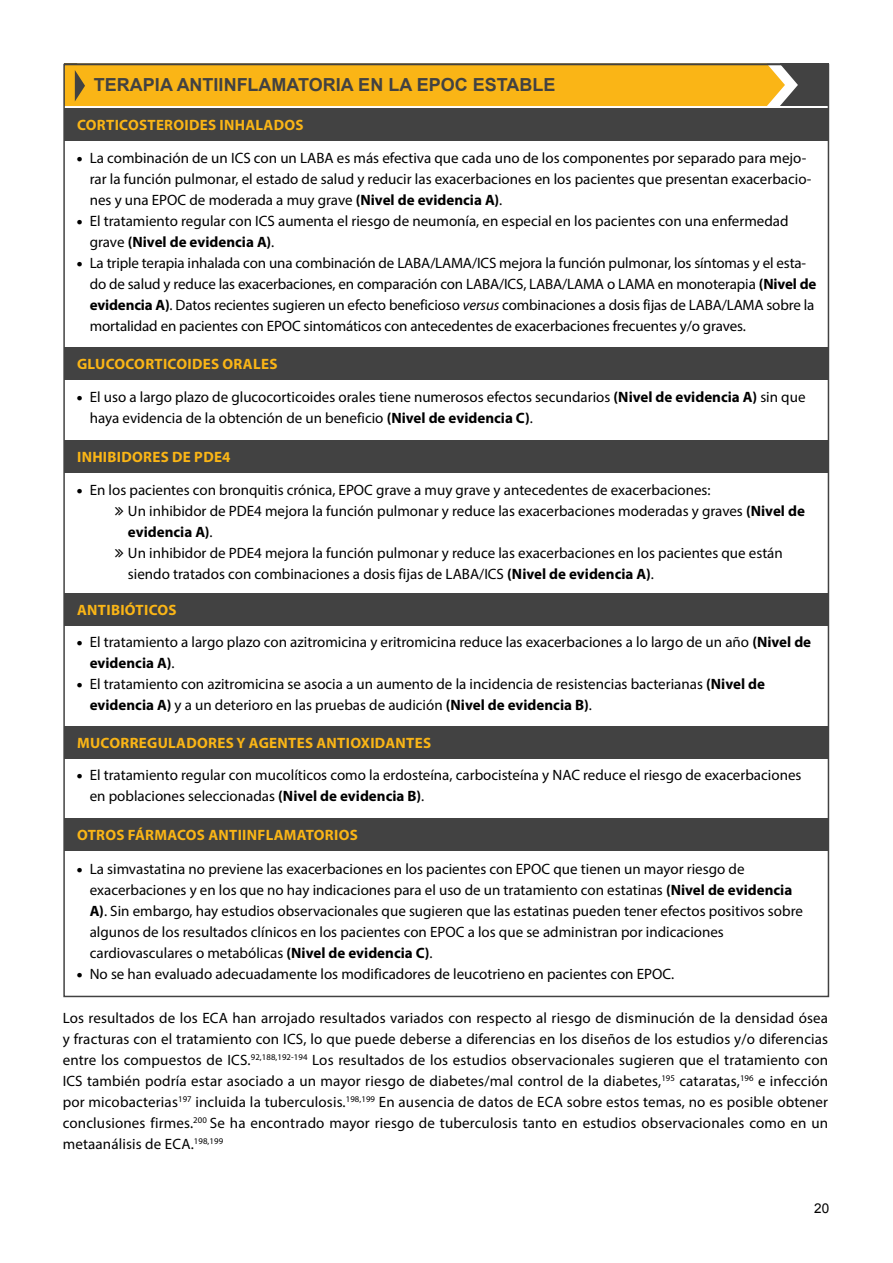
<style>
.page{position:relative;width:893px;height:1263px;background:#fff}
.page>*{position:absolute;margin:0;border:0;box-sizing:border-box;transform-origin:0 0}
.t1{font:700 18px "Arial";color:#424242}
.t2{font:15px/21px "Myriad Pro";color:#000}
.t3{font:700 15px "Myriad Pro";letter-spacing:.02em;color:#fab516}
.t4{font:13.5px "Arial";color:#000}
.s1{font-weight:900;font-stretch:semi-expanded}
.s2{font-weight:700}
.s3{font-style:italic}
</style>
<div class="page">
<div style="left:64px;top:818px;width:765px;height:32px;background:#424242"></div>
<svg style="left:64px;top:64px;width:765px;height:42px;background:#836b33"></svg>
<div style="left:66px;top:67px;width:732px;height:39px;background:#fab516"></div>
<div style="left:64px;top:109px;width:765px;height:32px;background:#424242"></div>
<div style="left:64px;top:347px;width:765px;height:33px;background:#424242"></div>
<div style="left:64px;top:440px;width:765px;height:32px;background:#424242"></div>
<div style="left:64px;top:593px;width:765px;height:33px;background:#424242"></div>
<div style="left:64px;top:726px;width:765px;height:32px;background:#424242"></div>
<p class="t1" style="left:94px;top:73px;width:463px">TERAPIA ANTIINFLAMATORIA EN LA EPOC ESTABLE</p>
<p class="t3" style="left:77px;top:116px;width:228px">CORTICOSTEROIDES INHALADOS</p>
<p class="t2" style="left:90px;top:147px;width:723px;text-indent:-13px"><span class="s1">•</span> La combinación de un ICS con un LABA es más efectiva que cada uno de los componentes por separado para mejo&shy;rar la función pulmonar, el estado de salud y reducir las exacerbaciones en los pacientes que presentan exacerbacio&shy;nes y una EPOC de moderada a muy grave <span class="s2">(Nivel de evidencia A)</span>.</p>
<p class="t2" style="left:90px;top:210px;width:700px;text-indent:-13px"><span class="s1">•</span> El tratamiento regular con ICS aumenta el riesgo de neumonía, en especial en los pacientes con una enfermedad grave <span class="s2">(Nivel de evidencia A)</span>.</p>
<p class="t2" style="left:90px;top:252px;width:728px;text-indent:-13px"><span class="s1">•</span> La triple terapia inhalada con una combinación de LABA/LAMA/ICS mejora la función pulmonar, los síntomas y el esta&shy;do de salud y reduce las exacerbaciones, en comparación con LABA/ICS, LABA/LAMA o LAMA en monoterapia <span class="s2">(Nivel de evidencia A)</span>. Datos recientes sugieren un efecto beneficioso <span class="s3">versus</span> combinaciones a dosis fijas de LABA/LAMA sobre la mortalidad en pacientes con EPOC sintomáticos con antecedentes de exacerbaciones frecuentes y/o graves.</p>
<p class="t3" style="left:77px;top:354px;width:202px">GLUCOCORTICOIDES ORALES</p>
<p class="t2" style="left:90px;top:386px;width:717px;text-indent:-13px"><span class="s1">•</span> El uso a largo plazo de glucocorticoides orales tiene numerosos efectos secundarios <span class="s2">(Nivel de evidencia A)</span> sin que haya evidencia de la obtención de un beneficio <span class="s2">(Nivel de evidencia C)</span>.</p>
<p class="t3" style="left:77px;top:447px;width:155px">INHIBIDORES DE PDE4</p>
<p class="t2" style="left:128px;top:479px;width:678px;text-indent:-51px"><span class="s1">•</span> En los pacientes con bronquitis crónica, EPOC grave a muy grave y antecedentes de exacerbaciones:<br>Un inhibidor de PDE4 mejora la función pulmonar y reduce las exacerbaciones moderadas y graves <span class="s2">(Nivel de evidencia A)</span>.<br>Un inhibidor de PDE4 mejora la función pulmonar y reduce las exacerbaciones en los pacientes que están siendo tratados con combinaciones a dosis fijas de LABA/ICS <span class="s2">(Nivel de evidencia A)</span>.</p>
<p class="t3" style="left:77px;top:600px;width:101px">ANTIBIÓTICOS</p>
<p class="t2" style="left:90px;top:631px;width:723px;text-indent:-13px"><span class="s1">•</span> El tratamiento a largo plazo con azitromicina y eritromicina reduce las exacerbaciones a lo largo de un año <span class="s2">(Nivel de evidencia A)</span>.</p>
<p class="t2" style="left:90px;top:673px;width:677px;text-indent:-13px"><span class="s1">•</span> El tratamiento con azitromicina se asocia a un aumento de la incidencia de resistencias bacterianas <span class="s2">(Nivel de evidencia A)</span> y a un deterioro en las pruebas de audición <span class="s2">(Nivel de evidencia B)</span>.</p>
<p class="t3" style="left:77px;top:733px;width:356px">MUCORREGULADORES Y AGENTES ANTIOXIDANTES</p>
<p class="t2" style="left:90px;top:764px;width:713px;text-indent:-13px"><span class="s1">•</span> El tratamiento regular con mucolíticos como la erdosteína, carbocisteína y NAC reduce el riesgo de exacerbaciones en poblaciones seleccionadas <span class="s2">(Nivel de evidencia B)</span>.</p>
<p class="t3" style="left:77px;top:825px;width:282px">OTROS FÁRMACOS ANTIINFLAMATORIOS</p>
<p class="t2" style="left:90px;top:858px;width:715px;text-indent:-13px"><span class="s1">•</span> La simvastatina no previene las exacerbaciones en los pacientes con EPOC que tienen un mayor riesgo de exacerbaciones y en los que no hay indicaciones para el uso de un tratamiento con estatinas <span class="s2">(Nivel de evidencia A)</span>. Sin embargo, hay estudios observacionales que sugieren que las estatinas pueden tener efectos positivos sobre algunos de los resultados clínicos en los pacientes con EPOC a los que se administran por indicaciones cardiovasculares o metabólicas <span class="s2">(Nivel de evidencia C)</span>.</p>
<p class="t2" style="left:77px;top:963px;width:599px"><span class="s1">•</span> No se han evaluado adecuadamente los modificadores de leucotrieno en pacientes con EPOC.</p>
<p class="t2" style="left:63px;top:1007px;width:767px;text-align:justify">Los resultados de los ECA han arrojado resultados variados con respecto al riesgo de disminución de la densidad ósea y fracturas con el tratamiento con ICS, lo que puede deberse a diferencias en los diseños de los estudios y/o diferencias entre los compuestos de ICS.<sup>92,188,192-194</sup> Los resultados de los estudios observacionales sugieren que el tratamiento con ICS también podría estar asociado a un mayor riesgo de diabetes/mal control de la diabetes,<sup>195</sup> cataratas,<sup>196</sup> e infección por micobacterias<sup>197</sup> incluida la tuberculosis.<sup>198,199</sup> En ausencia de datos de ECA sobre estos temas, no es posible obtener conclusiones firmes.<sup>200</sup> Se ha encontrado mayor riesgo de tuberculosis tanto en estudios observacionales como en un metaanálisis de ECA.<sup>198,199</sup></p>
<p class="t4" style="left:814px;top:1199px;width:17px">20</p>
</div>
